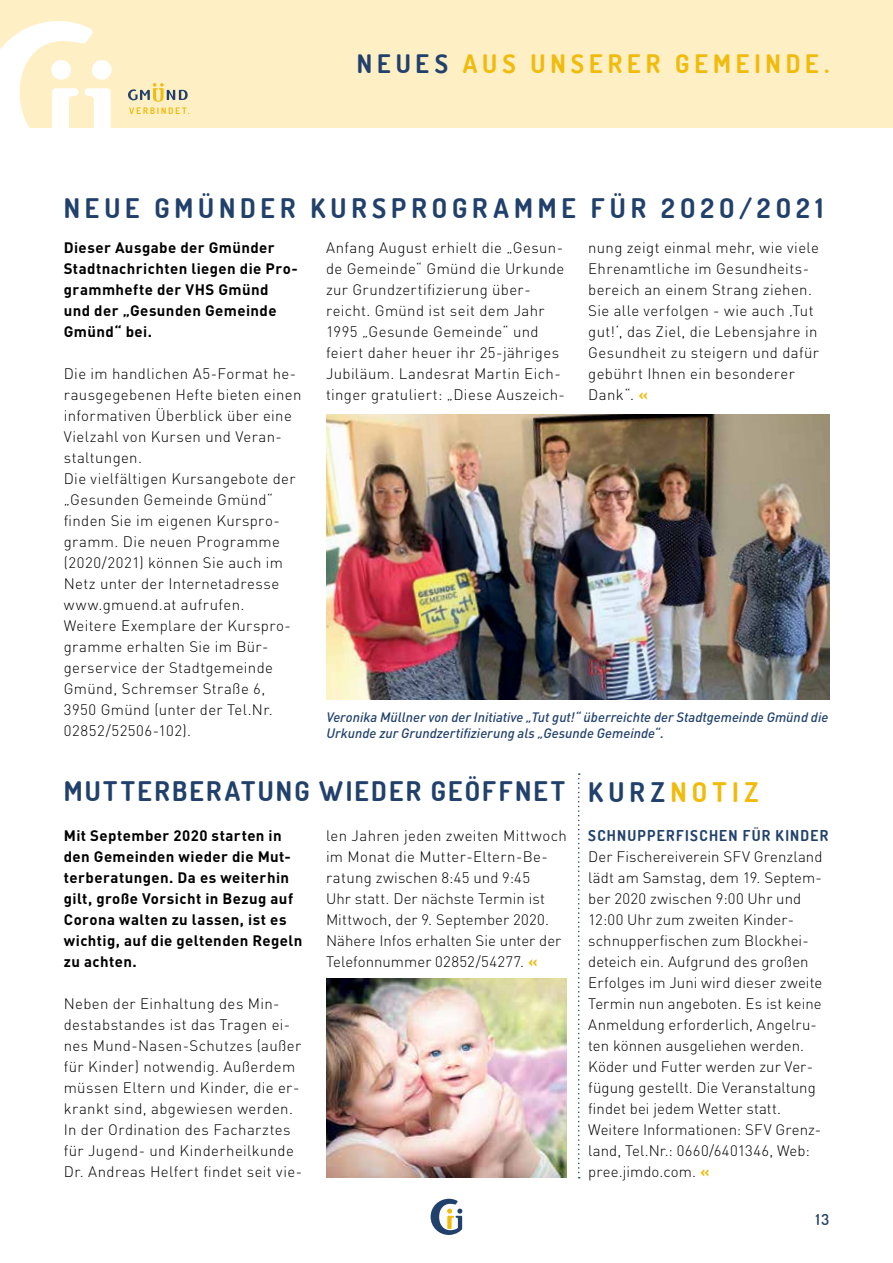
<style>
.page{position:relative;width:893px;height:1263px;background:#fff}
.page>*{position:absolute;margin:0;border:0;box-sizing:border-box;transform-origin:0 0}
.t1{font:700 27px "Dosis";letter-spacing:.175em;color:#21416c}
.t2{font:700 27px "Dosis";letter-spacing:.09em;color:#21416c}
.t3{font:700 27px "Dosis";letter-spacing:.2em;color:#f1bb0c}
.t4{font:700 25.5px "Dosis";letter-spacing:.195em;color:#f1bb0c}
.t5{font:300 15px/21px "DIN Pro";letter-spacing:.02em;color:#000}
.t6{font:700 15px/21px "DIN Pro";letter-spacing:.03em;color:#000}
.t7{font:700 15px "Dosis";letter-spacing:.09em;color:#21416c}
.t8{font:600 15px "Dosis";color:#21416c}
.t9{font:italic 500 13.5px/16.2px "DIN Pro";color:#21416c}
.s1{color:#21416c}
.s2{font-weight:700;color:#f1bb0c}
</style>
<div class="page">
<div style="left:0;top:0;width:893px;height:128px;background:#ffefc5"></div>
<svg style="left:0;top:21px;width:111px;height:107px"></svg>
<svg style="left:128px;top:83px;width:61px;height:31px"></svg>
<svg style="left:431px;top:1199px;width:31px;height:36px"></svg>
<img style="left:326px;top:415px;width:503px;height:285px">
<img style="left:326px;top:978px;width:241px;height:199px">
<svg style="left:578px;top:773px;width:2px;height:405px"></svg>
<h2 class="t4" style="left:357px;top:47px;width:474px"><span class="s1">NEUES</span> AUS UNSERER GEMEINDE.</h2>
<h1 class="t1" style="left:64px;top:190px;width:761px">NEUE GMÜNDER KURSPROGRAMME FÜR 2O2O/2O21</h1>
<p class="t6" style="left:64px;top:236px;width:236px">Dieser Ausgabe der Gmünder<br>Stadtnachrichten liegen die Pro&shy;grammhefte der VHS Gmünd und der „Gesunden Gemeinde<br>Gmünd“ bei.</p>
<p class="t5" style="left:64px;top:362px;width:239px">Die im handlichen A5-Format he&shy;rausgegebenen Hefte bieten einen informativen Überblick über eine<br>Vielzahl von Kursen und Veran&shy;staltungen.<br>Die vielfältigen Kursangebote der „Gesunden Gemeinde Gmünd“ finden Sie im eigenen Kurspro&shy;gramm. Die neuen Programme (2020/2021) können Sie auch im<br>Netz unter der Internetadresse www.gmuend.at aufrufen.<br>Weitere Exemplare der Kurspro&shy;gramme erhalten Sie im Bür&shy;gerservice der Stadtgemeinde<br>Gmünd, Schremser Straße 6,<br>3950 Gmünd (unter der Tel.Nr.<br>02852/52506-102).</p>
<p class="t5" style="left:326px;top:236px;width:240px">Anfang August erhielt die „Gesun&shy;de Gemeinde“ Gmünd die Urkunde zur Grundzertifizierung über&shy;reicht. Gmünd ist seit dem Jahr<br>1995 „Gesunde Gemeinde“ und feiert daher heuer ihr 25-jähriges<br>Jubiläum. Landesrat Martin Eich&shy;tinger gratuliert: „Diese Auszeich-</p>
<p class="t5" style="left:588px;top:236px;width:232px">nung zeigt einmal mehr, wie viele<br>Ehrenamtliche im Gesundheits&shy;bereich an einem Strang ziehen.<br>Sie alle verfolgen - wie auch ‚Tut gut!‘, das Ziel, die Lebensjahre in<br>Gesundheit zu steigern und dafür gebührt Ihnen ein besonderer<br>Dank“. <span class="s2">«</span></p>
<p class="t9" style="left:326px;top:707px;width:503px">Veronika Müllner von der Initiative „Tut gut!“ überreichte der Stadtgemeinde Gmünd die<br>Urkunde zur Grundzertifizierung als „Gesunde Gemeinde“.</p>
<h1 class="t2" style="left:64px;top:774px;width:503px">MUTTERBERATUNG WIEDER GEÖFFNET</h1>
<p class="t6" style="left:64px;top:824px;width:240px">Mit September 2020 starten in den Gemeinden wieder die Mut&shy;terberatungen. Da es weiterhin gilt, große Vorsicht in Bezug auf<br>Corona walten zu lassen, ist es wichtig, auf die geltenden Regeln zu achten.</p>
<p class="t5" style="left:64px;top:992px;width:240px">Neben der Einhaltung des Min&shy;destabstandes ist das Tragen ei&shy;nes Mund-Nasen-Schutzes (außer für Kinder) notwendig. Außerdem müssen Eltern und Kinder, die er&shy;krankt sind, abgewiesen werden.<br>In der Ordination des Facharztes für Jugend- und Kinderheilkunde Dr. Andreas Helfert findet seit vie-</p>
<p class="t5" style="left:326px;top:824px;width:242px">len Jahren jeden zweiten Mittwoch im Monat die Mutter-Eltern-Be&shy;ratung zwischen 8:45 und 9:45<br>Uhr statt. Der nächste Termin ist<br>Mittwoch, der 9. September 2020.<br>Nähere Infos erhalten Sie unter der<br>Telefonnummer 02852/54277. <span class="s2">«</span></p>
<h1 class="t3" style="left:588px;top:775px;width:172px"><span class="s1">KURZ</span>NOTIZ</h1>
<p class="t7" style="left:588px;top:826px;width:242px">SCHNUPPERFISCHEN FÜR KINDER</p>
<p class="t5" style="left:588px;top:845px;width:236px">Der Fischereiverein SFV Grenzland lädt am Samstag, dem 19. Septem&shy;ber 2020 zwischen 9:00 Uhr und<br>12:00 Uhr zum zweiten Kinder&shy;schnupperfischen zum Blockhei&shy;deteich ein. Aufgrund des großen<br>Erfolges im Juni wird dieser zweite<br>Termin nun angeboten. Es ist keine<br>Anmeldung erforderlich, Angelru&shy;ten können ausgeliehen werden.<br>Köder und Futter werden zur Ver&shy;fügung gestellt. Die Veranstaltung findet bei jedem Wetter statt.<br>Weitere Informationen: SFV Grenz&shy;land, Tel.Nr.: 0660/6401346, Web: pree.jimdo.com. <span class="s2">«</span></p>
<p class="t8" style="left:816px;top:1209px;width:15px">13</p>
</div>
